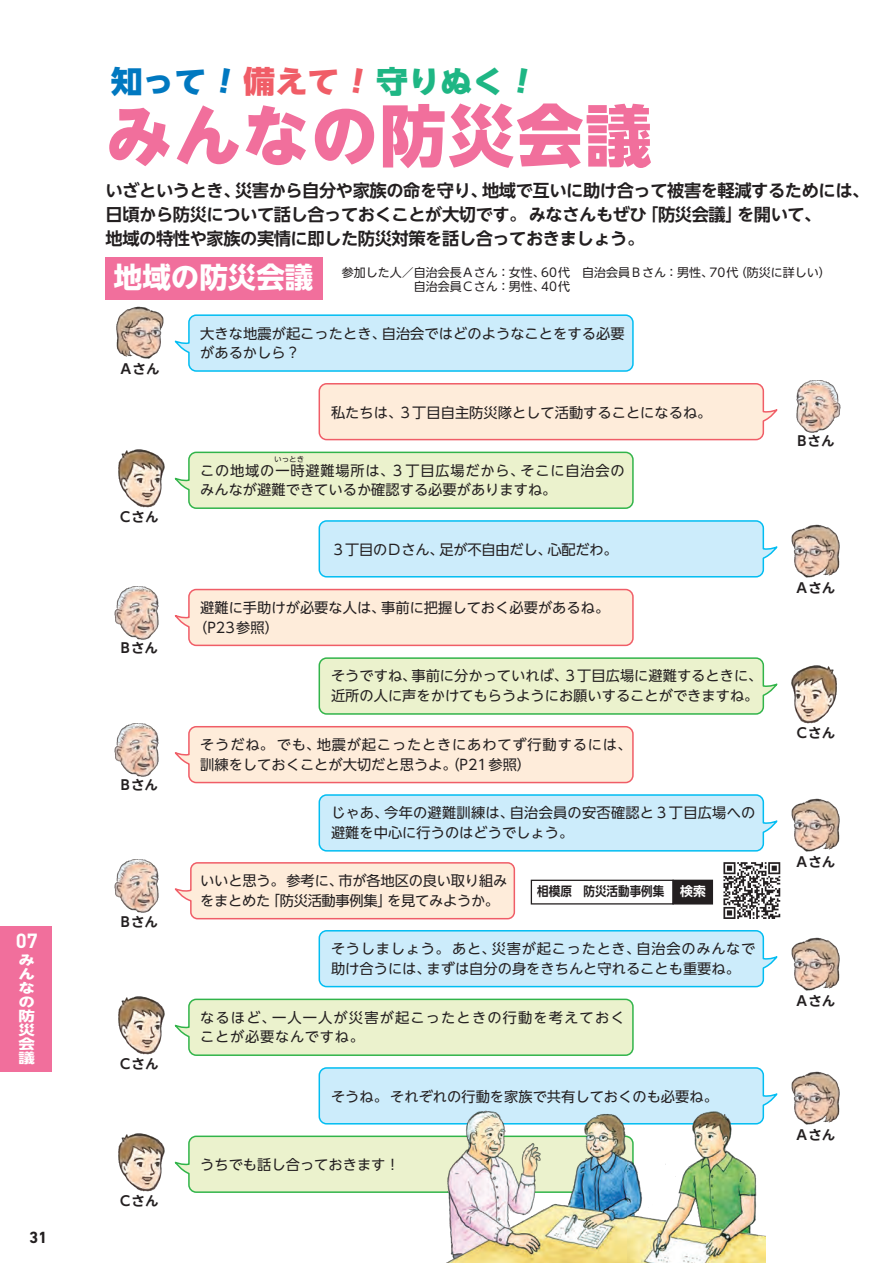
<style>
.page{position:relative;width:893px;height:1263px;background:#fff}
.page>*{position:absolute;margin:0;border:0;box-sizing:border-box;transform-origin:0 0}
.t1{font:800 66.75px "UD Shin Go NT Pr 6";letter-spacing:.025em;color:#f16f9c}
.t2{font:800 30.45px "UD Shin Go NT Pr 6";color:#1eb684;scale:1.05 1}
.t3{font:800 30.45px "UD Shin Go NT Pr 6";color:#0078c0;scale:1.05 1}
.t4{font:800 30.45px "UD Shin Go NT Pr 6";color:#f05d67;scale:1.05 1}
.t5{font:700 28.5px "UD Shin Go NT Pr 6";color:#fff}
.t6{font:700 20.25px "DIN Pro";color:#fff}
.t7{font:700 17.25px/24px "UD Shin Go NT Pr 6 De";letter-spacing:-.025em;color:#231f20}
.t8{font:700 16.5px "DIN Next LT Pro";color:#231f20}
.t9{font:14.25px/19.5px "UD Shin Go NT Pr 6";color:#231f20}
.t10{font:14.25px/19.5px "UD Shin Go NT Pr 6";letter-spacing:.055em;color:#231f20}
.t11{font:14.25px/19.5px "UD Shin Go NT Pr 6";letter-spacing:.08em;color:#231f20}
.t12{font:700 13.5px "UD Shin Go NT Pr 6 De";color:#231f20}
.t13{font:700 13.5px/14px "UD Shin Go NT Pr 6";color:#fff;text-align:justify;scale:1.22 1}
.t14{font:700 12.9px "UD Shin Go NT Pr 6 De";color:#231f20;scale:.9 1}
.t15{font:12px/14.2px "UD Shin Go NT Pr 6";color:#231f20}
.t16{font:7.5px "UD Shin Go NT Pr 6";color:#231f20}
.s1{color:#fff}
</style>
<div class="page">
<svg style="left:174px;top:314px;width:460px;height:58px;background:#c2eafa"></svg>
<svg style="left:174px;top:451px;width:460px;height:58px;background:#e1eec7"></svg>
<svg style="left:318px;top:383px;width:460px;height:58px;background:#fde4d5"></svg>
<svg style="left:318px;top:520px;width:460px;height:58px;background:#c2eafa"></svg>
<svg style="left:318px;top:657px;width:460px;height:58px;background:#e1efc7"></svg>
<svg style="left:318px;top:930px;width:460px;height:58px;background:#c2eafa"></svg>
<img style="left:118px;top:449px;width:47px;height:59px">
<img style="left:116px;top:306px;width:48px;height:53px">
<img style="left:796px;top:380px;width:45px;height:53px">
<img style="left:114px;top:586px;width:45px;height:54px">
<div style="left:106px;top:258px;width:217px;height:42px;background:#f16f9c"></div>
<img style="left:791px;top:524px;width:49px;height:54px">
<svg style="left:318px;top:794px;width:460px;height:58px;background:#c2eafa"></svg>
<img style="left:791px;top:798px;width:49px;height:54px">
<svg style="left:318px;top:1067px;width:460px;height:58px;background:#c3eafa"></svg>
<img style="left:791px;top:1071px;width:49px;height:54px">
<img style="left:791px;top:937px;width:49px;height:54px">
<svg style="left:174px;top:998px;width:460px;height:58px;background:#e1eec7"></svg>
<img style="left:118px;top:996px;width:47px;height:59px">
<svg style="left:174px;top:1135px;width:269px;height:58px;background:#e1efc8"></svg>
<img style="left:118px;top:1133px;width:47px;height:59px">
<img style="left:791px;top:665px;width:46px;height:59px">
<svg style="left:174px;top:588px;width:460px;height:59px;background:#fde5d5"></svg>
<img style="left:114px;top:723px;width:45px;height:54px">
<svg style="left:174px;top:726px;width:460px;height:58px;background:#fde4d5"></svg>
<img style="left:114px;top:859px;width:45px;height:54px">
<svg style="left:174px;top:862px;width:342px;height:58px;background:#fde4d5"></svg>
<svg style="left:723px;top:862px;width:57px;height:57px"></svg>
<div style="left:531px;top:880px;width:143px;height:24px;border:1px solid #231f20"></div>
<div style="left:673px;top:880px;width:39px;height:24px;background:#231f20"></div>
<div style="left:672px;top:880px;width:41px;height:24px;border:1px solid #231f20"></div>
<div style="left:0;top:927px;width:51px;height:145px;background:#f16f9c"></div>
<img style="left:443px;top:1102px;width:322px;height:161px">
<h3 class="t6" style="left:16px;top:923px;width:23px">07</h3>
<p class="t13" style="left:18px;top:953px;width:15px">みんなの防災会議</p>
<p class="t8" style="left:29px;top:1228px;width:20px">31</p>
<h2 class="t3" style="left:111px;top:56px;width:93px">知って</h2>
<h2 class="t4" style="left:243px;top:56px;width:93px">備えて</h2>
<h2 class="t2" style="left:376px;top:56px;width:123px">守りぬく</h2>
<h1 class="t1" style="left:106px;top:81px;width:548px">みんなの防災会議</h1>
<p class="t7" style="left:106px;top:178px;width:136px">いざというとき、</p>
<p class="t7" style="left:106px;top:178px;width:765px;text-indent:129px">災害から自分や家族の命を守り、地域で互いに助け合って被害を軽減するためには、日頃から防災について話し合っておくことが大切です。みなさんもぜひ「防災会議」を開いて、<br>地域の特性や家族の実情に即した防災対策を話し合っておきましょう。</p>
<h3 class="t5" style="left:114px;top:254px;width:201px">地域の防災会議</h3>
<p class="t15" style="left:342px;top:265px;width:490px">参加した人／自治会長Ａさん：女性、60代　自治会員Ｂさん：男性、70代（防災に詳しい）　　　　　　自治会員Ｃさん：男性、40代</p>
<p class="t12" style="left:119px;top:358px;width:42px">Ａさん</p>
<p class="t12" style="left:120px;top:506px;width:40px">Cさん</p>
<p class="t12" style="left:121px;top:637px;width:39px">Bさん</p>
<p class="t12" style="left:121px;top:774px;width:39px">Bさん</p>
<p class="t12" style="left:121px;top:910px;width:39px">Bさん</p>
<p class="t12" style="left:120px;top:1053px;width:40px">Cさん</p>
<p class="t12" style="left:120px;top:1190px;width:40px">Cさん</p>
<p class="t9" style="left:200px;top:323px;width:426px">大きな地震が起こったとき、自治会ではどのようなことをする必要があるかしら？</p>
<p class="t9" style="left:331px;top:402px;width:382px">私たちは、３丁目自主防災隊として活動することになるね。</p>
<p class="t16" style="left:274px;top:453px;width:31px">いっとき</p>
<p class="t10" style="left:200px;top:460px;width:426px">この地域の一時避難場所は、３丁目広場だから、そこに自治会のみんなが避難できているか確認する必要がありますね。</p>
<p class="t9" style="left:331px;top:539px;width:288px">３丁目のDさん、足が不自由だし、心配だわ。</p>
<p class="t9" style="left:193px;top:598px;width:418px;text-indent:7px">避難に手助けが必要な人は、事前に把握しておく必要があるね。（P23参照）</p>
<p class="t9" style="left:331px;top:666px;width:433px">そうですね、事前に分かっていれば、３丁目広場に避難するときに、近所の人に声をかけてもらうようにお願いすることができますね。</p>
<p class="t10" style="left:200px;top:734px;width:433px">そうだね。でも、地震が起こったときにあわてず行動するには、訓練をしておくことが大切だと思うよ。（P21参照）</p>
<p class="t9" style="left:331px;top:803px;width:426px">じゃあ、今年の避難訓練は、自治会員の安否確認と３丁目広場への避難を中心に行うのはどうでしょう。</p>
<p class="t9" style="left:200px;top:871px;width:309px">いいと思う。参考に、市が各地区の良い取り組みをまとめた「防災活動事例集」を見てみようか。</p>
<p class="t14" style="left:537px;top:880px;width:189px">相模原　防災活動事例集 <span class="s1">検索</span></p>
<p class="t9" style="left:331px;top:938px;width:426px">そうしましょう。あと、災害が起こったとき、自治会のみんなで助け合うには、まずは自分の身をきちんと守れることも重要ね。</p>
<p class="t11" style="left:200px;top:1007px;width:426px">なるほど、一人一人が災害が起こったときの行動を考えておくことが必要なんですね。</p>
<p class="t9" style="left:331px;top:1086px;width:388px">そうね。それぞれの行動を家族で共有しておくのも必要ね。</p>
<p class="t9" style="left:200px;top:1154px;width:201px">うちでも話し合っておきます！</p>
<p class="t12" style="left:797px;top:430px;width:39px">Bさん</p>
<p class="t12" style="left:796px;top:577px;width:40px">Aさん</p>
<p class="t12" style="left:797px;top:722px;width:40px">Cさん</p>
<p class="t12" style="left:796px;top:851px;width:40px">Aさん</p>
<p class="t12" style="left:796px;top:990px;width:40px">Aさん</p>
<p class="t12" style="left:796px;top:1124px;width:40px">Aさん</p>
</div>
